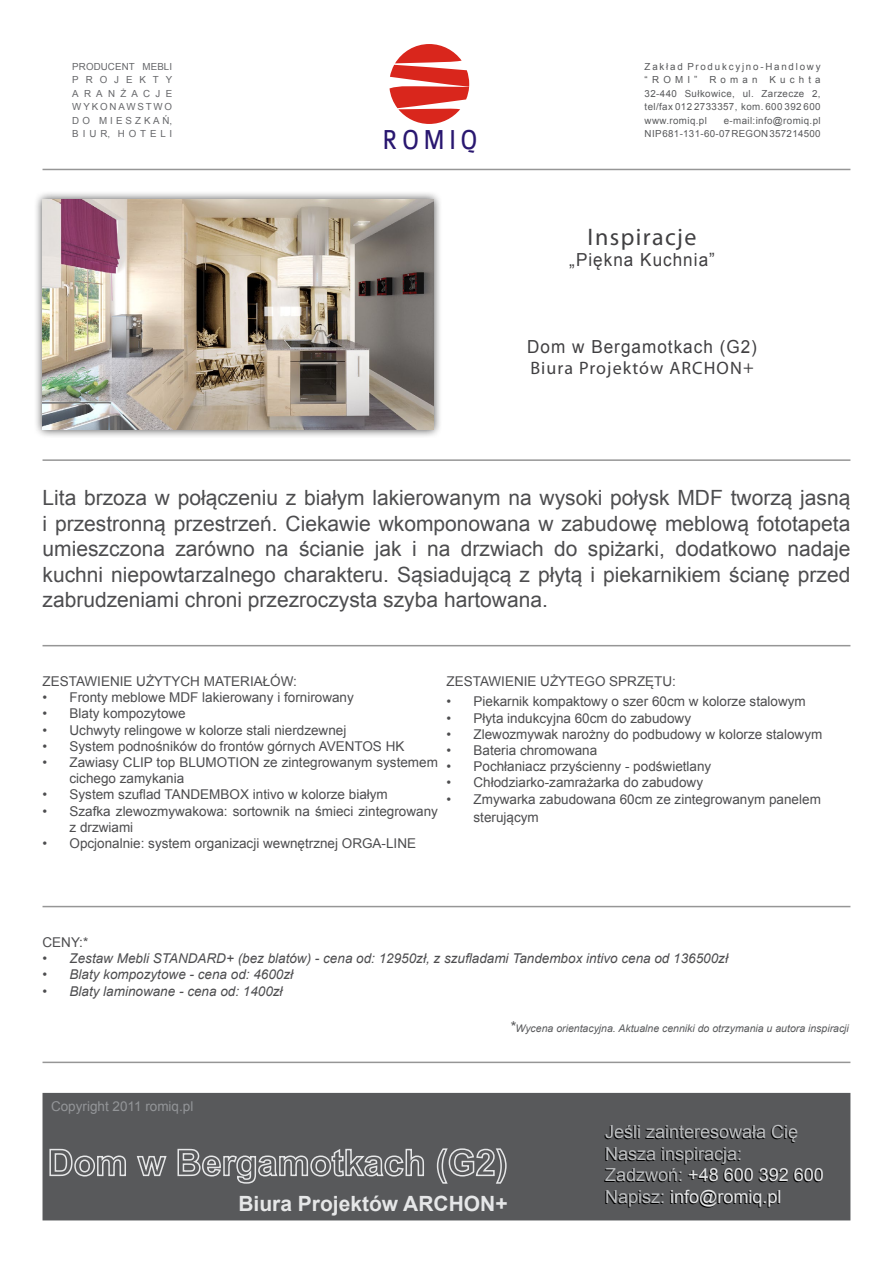
<style>
.page{position:relative;width:893px;height:1263px;background:#fff}
.page>*{position:absolute;margin:0;border:0;box-sizing:border-box;transform-origin:0 0}
.t1{font:29.25px "Colaborate";letter-spacing:.185em;color:#291770;scale:.83 1}
.t2{font:24px "Myriad Pro";letter-spacing:.06em;color:#414042}
.t3{font:21px/25.5px "Arial";color:#4d4d4f;text-align:justify}
.t4{font:700 21px "Arial";color:#e6e7e8}
.t5{font:18px/21.6px "Arial";color:#bcbec0}
.t6{font:18px "Arial";letter-spacing:.06em;color:#414042;scale:.95 1}
.t7{font:18px "Myriad Pro";letter-spacing:.06em;color:#414042}
.t8{font:13.5px/16.2px "Arial";color:#4d4d4f}
.t9{font:italic 13.5px "Arial";color:#4d4d4f}
.t10{font:13.5px "Arial";color:#939598}
.t11{font:italic 10.5px "Arial";color:#58595b}
.t12{font:9.75px/13.5px "Arial";letter-spacing:.04em;color:#58595b;text-align:justify}
.t13{font:9.75px/13.5px "Arial";letter-spacing:.19em;color:#67686b;text-align:justify}
.s1{font-size:15px}
.s2{color:#e6e7e8}
</style>
<div class="page">
<hr style="left:43px;top:459px;width:807px;height:2px;background:#969696">
<hr style="left:43px;top:645px;width:807px;height:1px;background:#969696">
<hr style="left:43px;top:906px;width:807px;height:1px;background:#969696">
<div style="left:33px;top:191px;width:410px;height:248px;background:#000;opacity:.75"></div>
<img style="left:43px;top:200px;width:391px;height:230px">
<hr style="left:43px;top:169px;width:807px;height:1px;background:#969696">
<svg style="left:389px;top:44px;width:80px;height:80px"></svg>
<hr style="left:43px;top:1061px;width:807px;height:2px;background:#969696">
<div style="left:43px;top:1093px;width:807px;height:127px;background:#58595b"></div>
<svg style="left:49px;top:1148px;width:77px;height:29px"></svg>
<svg style="left:136px;top:1156px;width:31px;height:21px"></svg>
<svg style="left:177px;top:1148px;width:247px;height:36px"></svg>
<svg style="left:436px;top:1148px;width:71px;height:36px"></svg>
<p class="t13" style="left:72px;top:60px;width:102px">PRODUCENT MEBLI PROJEKTY ARANŻACJE WYKONAWSTWO D O M I E S Z K A Ń, B I U R, H O T E L I</p>
<p class="t12" style="left:645px;top:60px;width:178px">Z a k ł a d P r o d u k c y j n o - H a n d l o w y “ R O M I ” R o m a n K u c h t a 32-440 Sułkowice, ul. Zarzecze 2, tel/fax 012 2733357, kom. 600 392 600 www.romiq.pl</p>
<p class="t12" style="left:645px;top:114px;width:178px;text-align:right">e-mail:info@romiq.pl<br>NIP 681-131-60-07 REGON 357214500</p>
<h1 class="t1" style="left:383px;top:120px;width:116px">ROMIQ</h1>
<h2 class="t2" style="left:588px;top:222px;width:110px">Inspiracje</h2>
<h3 class="t6" style="left:569px;top:248px;width:155px">„Piękna Kuchnia”</h3>
<h3 class="t6" style="left:527px;top:334px;width:243px">Dom w Bergamotkach (G2)</h3>
<h3 class="t7" style="left:530px;top:357px;width:225px">Biura Projektów ARCHON+</h3>
<p class="t3" style="left:43px;top:485px;width:809px">Lita brzoza w połączeniu z białym lakierowanym na wysoki połysk MDF tworzą jasną i przestronną przestrzeń. Ciekawie wkomponowana w zabudowę meblową fototapeta umieszczona zarówno na ścianie jak i na drzwiach do spiżarki, dodatkowo nadaje kuchni niepowtarzalnego charakteru. Sąsiadującą z płytą i piekarnikiem ścianę przed zabrudzeniami chroni przezroczysta szyba hartowana.</p>
<p class="t8" style="left:43px;top:673px;width:256px">ZESTAWIENIE UŻYTYCH MATERIAŁÓW:</p>
<p class="t8" style="left:43px;top:689px;width:313px">• Fronty meblowe MDF lakierowany i fornirowany</p>
<p class="t8" style="left:43px;top:706px;width:145px">• Blaty kompozytowe</p>
<p class="t8" style="left:43px;top:722px;width:305px">• Uchwyty relingowe w kolorze stali nierdzewnej</p>
<p class="t8" style="left:43px;top:738px;width:363px">• System podnośników do frontów górnych AVENTOS HK</p>
<p class="t8" style="left:70px;top:754px;width:370px;text-indent:-27px">• Zawiasy CLIP top BLUMOTION ze zintegrowanym systemem cichego zamykania</p>
<p class="t8" style="left:43px;top:787px;width:347px">• System szuflad TANDEMBOX intivo w kolorze białym</p>
<p class="t8" style="left:70px;top:803px;width:370px;text-indent:-27px">• Szafka zlewozmywakowa: sortownik na śmieci zintegrowany z drzwiami</p>
<p class="t8" style="left:43px;top:835px;width:375px">• Opcjonalnie: system organizacji wewnętrznej ORGA-LINE</p>
<p class="t8" style="left:446px;top:673px;width:231px">ZESTAWIENIE UŻYTEGO SPRZĘTU:</p>
<p class="t8" style="left:446px;top:694px;width:361px">• Piekarnik kompaktowy o szer 60cm w kolorze stalowym</p>
<p class="t8" style="left:446px;top:710px;width:246px">• Płyta indukcyjna 60cm do zabudowy</p>
<p class="t8" style="left:446px;top:726px;width:377px">• Zlewozmywak narożny do podbudowy w kolorze stalowym</p>
<p class="t8" style="left:446px;top:742px;width:152px">• Bateria chromowana</p>
<p class="t8" style="left:446px;top:758px;width:266px">• Pochłaniacz przyścienny - podświetlany</p>
<p class="t8" style="left:446px;top:775px;width:258px">• Chłodziarko-zamrażarka do zabudowy</p>
<p class="t8" style="left:473px;top:790px;width:349px;line-height:18px;text-indent:-27px">• Zmywarka zabudowana 60cm ze zintegrowanym panelem sterującym</p>
<p class="t8" style="left:43px;top:934px;width:47px">CENY:*</p>
<p class="t9" style="left:43px;top:950px;width:687px">• Zestaw Mebli STANDARD+ (bez blatów) - cena od: 12950zł, z szufladami Tandembox intivo cena od 136500zł</p>
<p class="t9" style="left:43px;top:966px;width:252px">• Blaty kompozytowe - cena od: 4600zł</p>
<p class="t9" style="left:43px;top:982px;width:242px">• Blaty laminowane - cena od: 1400zł</p>
<p class="t10" style="left:51px;top:1098px;width:144px">Copyright 2011 romiq.pl</p>
<p class="t11" style="left:510px;top:1021px;width:341px"><span class="s1">*</span>Wycena orientacyjna. Aktualne cenniki do otrzymania u autora inspiracji</p>
<h3 class="t4" style="left:238px;top:1190px;width:271px">Biura Projektów ARCHON+</h3>
<h3 class="t5" style="left:605px;top:1121px;width:220px">Jeśli zainteresowała Cię<br>Nasza inspiracja:<br>Zadzwoń: <span class="s2">+48 600 392 600<br></span>Napisz: <span class="s2">info@romiq.pl</span></h3>
</div>
